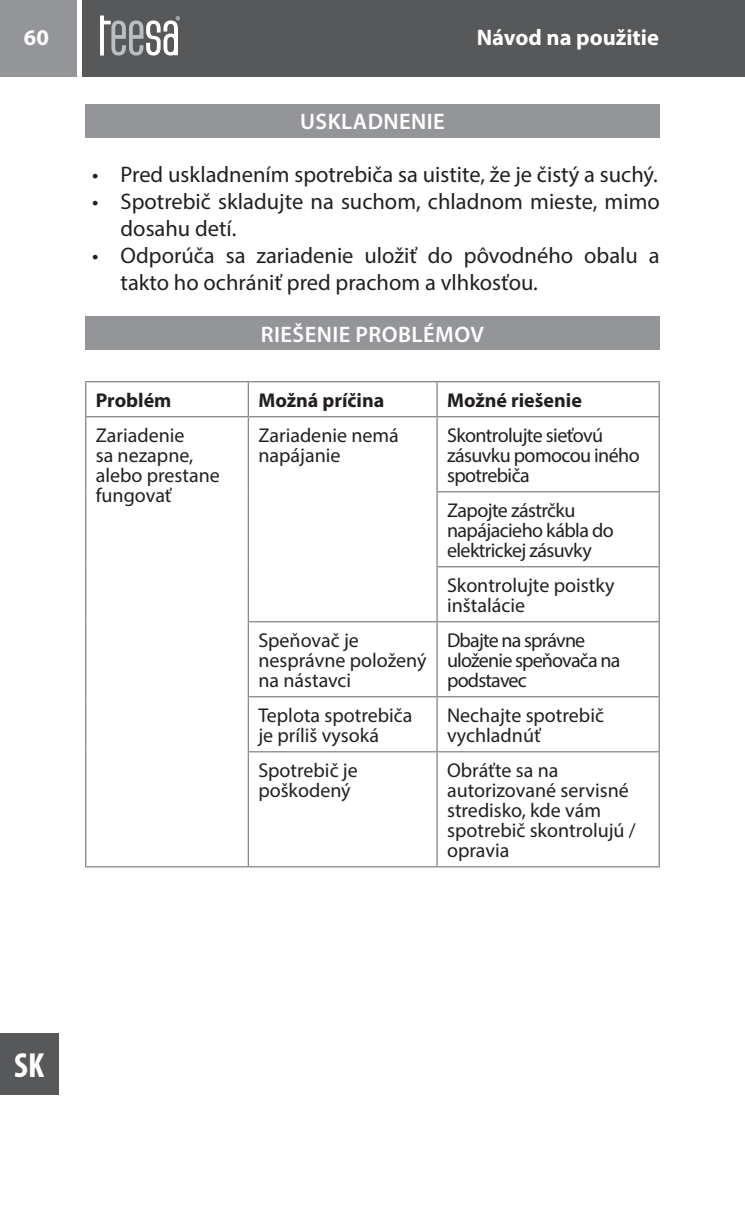
<style>
.page{position:relative;width:745px;height:1205px;background:#fff}
.page>*{position:absolute;margin:0;border:0;box-sizing:border-box;transform-origin:0 0}
.t1{font:700 condensed 35px "Myriad Pro";color:#fff}
.t2{font:22.5px/27px "Myriad Pro";color:#231f20}
.t3{font:600 22.5px "Myriad Pro";letter-spacing:.02em;color:#fff}
.t4{font:700 22.5px "Myriad Pro";color:#fff}
.t5{font:20px/20px "Myriad Pro";color:#231f20}
.t6{font:20px/20px "Myriad Pro";letter-spacing:-.03em;color:#231f20}
.t7{font:20px/20px "Myriad Pro";letter-spacing:-.04em;color:#231f20}
.t8{font:700 20px "Myriad Pro";color:#231f20}
</style>
<div class="page">
<div style="left:0;top:1033px;width:58px;height:61px;background:#57585a"></div>
<div style="left:0;top:0;width:77px;height:77px;background:#939598"></div>
<div style="left:83px;top:0;width:661px;height:77px;background:#57585a"></div>
<hr style="left:744px;top:0;width:1px;height:77px;background:#57585a">
<svg style="left:100px;top:16px;width:80px;height:40px"></svg>
<div style="left:85px;top:104px;width:574px;height:33px;background:#939598"></div>
<div style="left:85px;top:317px;width:574px;height:33px;background:#939598"></div>
<hr style="left:85px;top:381px;width:163px;height:1px;background:#808285">
<hr style="left:85px;top:382px;width:1px;height:34px;background:#808285">
<hr style="left:248px;top:381px;width:189px;height:1px;background:#808285">
<hr style="left:247px;top:382px;width:2px;height:34px;background:#808285">
<hr style="left:437px;top:381px;width:222px;height:1px;background:#808285">
<hr style="left:436px;top:382px;width:1px;height:34px;background:#808285">
<hr style="left:658px;top:382px;width:1px;height:34px;background:#808285">
<hr style="left:85px;top:416px;width:163px;height:1px;background:#808285">
<hr style="left:85px;top:417px;width:1px;height:75px;background:#808285">
<hr style="left:248px;top:416px;width:189px;height:1px;background:#808285">
<hr style="left:247px;top:417px;width:2px;height:75px;background:#808285">
<hr style="left:85px;top:492px;width:1px;height:75px;background:#808285">
<hr style="left:247px;top:492px;width:2px;height:75px;background:#808285">
<hr style="left:85px;top:567px;width:1px;height:55px;background:#808285">
<hr style="left:247px;top:567px;width:2px;height:54px;background:#808285">
<hr style="left:85px;top:622px;width:1px;height:75px;background:#808285">
<hr style="left:85px;top:697px;width:1px;height:55px;background:#808285">
<hr style="left:85px;top:752px;width:1px;height:114px;background:#808285">
<hr style="left:437px;top:416px;width:222px;height:1px;background:#808285">
<hr style="left:436px;top:417px;width:1px;height:74px;background:#808285">
<hr style="left:658px;top:417px;width:1px;height:74px;background:#808285">
<hr style="left:436px;top:491px;width:223px;height:1px;background:#808285">
<hr style="left:436px;top:492px;width:1px;height:74px;background:#808285">
<hr style="left:658px;top:492px;width:1px;height:74px;background:#808285">
<hr style="left:436px;top:566px;width:223px;height:1px;background:#808285">
<hr style="left:436px;top:567px;width:1px;height:54px;background:#808285">
<hr style="left:658px;top:567px;width:1px;height:54px;background:#808285">
<hr style="left:247px;top:621px;width:190px;height:1px;background:#808285">
<hr style="left:247px;top:622px;width:2px;height:74px;background:#808285">
<hr style="left:437px;top:621px;width:222px;height:1px;background:#808285">
<hr style="left:436px;top:622px;width:1px;height:74px;background:#808285">
<hr style="left:658px;top:622px;width:1px;height:74px;background:#808285">
<hr style="left:247px;top:696px;width:190px;height:1px;background:#808285">
<hr style="left:247px;top:697px;width:2px;height:54px;background:#808285">
<hr style="left:437px;top:696px;width:222px;height:1px;background:#808285">
<hr style="left:436px;top:697px;width:1px;height:54px;background:#808285">
<hr style="left:658px;top:697px;width:1px;height:54px;background:#808285">
<hr style="left:247px;top:751px;width:190px;height:1px;background:#808285">
<hr style="left:247px;top:752px;width:2px;height:114px;background:#808285">
<hr style="left:437px;top:751px;width:222px;height:1px;background:#808285">
<hr style="left:436px;top:752px;width:1px;height:114px;background:#808285">
<hr style="left:658px;top:752px;width:1px;height:114px;background:#808285">
<hr style="left:85px;top:866px;width:163px;height:1px;background:#808285">
<hr style="left:248px;top:866px;width:189px;height:1px;background:#808285">
<hr style="left:437px;top:866px;width:222px;height:1px;background:#808285">
<p class="t4" style="left:24px;top:26px;width:26px">60</p>
<p class="t4" style="left:476px;top:26px;width:183px">Návod na použitie</p>
<p class="t3" style="left:300px;top:110px;width:146px">USKLADNENIE</p>
<p class="t2" style="left:92px;top:161px;width:567px">• Pred uskladnením spotrebiča sa uistite, že je čistý a suchý.</p>
<p class="t2" style="left:120px;top:188px;width:540px;text-indent:-28px">• Spotrebič skladujte na suchom, chladnom mieste, mimo dosahu detí.</p>
<p class="t2" style="left:120px;top:242px;width:540px;text-indent:-28px">• Odporúča sa zariadenie uložiť do pôvodného obalu a takto ho ochrániť pred prachom a vlhkosťou.</p>
<p class="t3" style="left:261px;top:323px;width:224px">RIEŠENIE PROBLÉMOV</p>
<p class="t8" style="left:96px;top:390px;width:77px">Problém</p>
<p class="t8" style="left:258px;top:390px;width:127px">Možná príčina</p>
<p class="t8" style="left:447px;top:390px;width:136px">Možné riešenie</p>
<p class="t5" style="left:96px;top:425px;width:126px">Zariadenie<br>sa nezapne, alebo prestane fungovať</p>
<p class="t5" style="left:258px;top:425px;width:142px">Zariadenie nemá napájanie</p>
<p class="t6" style="left:447px;top:425px;width:194px">Skontrolujte sieťovú zásuvku pomocou iného spotrebiča</p>
<p class="t6" style="left:447px;top:500px;width:168px">Zapojte zástrčku napájacieho kábla do elektrickej zásuvky</p>
<p class="t5" style="left:447px;top:575px;width:169px">Skontrolujte poistky inštalácie</p>
<p class="t5" style="left:258px;top:630px;width:169px">Speňovač je nesprávne položený na nástavci</p>
<p class="t7" style="left:447px;top:630px;width:175px">Dbajte na správne uloženie speňovača na podstavec</p>
<p class="t5" style="left:258px;top:705px;width:156px">Teplota spotrebiča je príliš vysoká</p>
<p class="t5" style="left:447px;top:705px;width:158px">Nechajte spotrebič vychladnúť</p>
<p class="t5" style="left:258px;top:760px;width:101px">Spotrebič je poškodený</p>
<p class="t5" style="left:447px;top:760px;width:190px">Obráťte sa na autorizované servisné stredisko, kde vám spotrebič skontrolujú / opravia</p>
<h1 class="t1" style="left:14px;top:1044px;width:31px">SK</h1>
</div>
